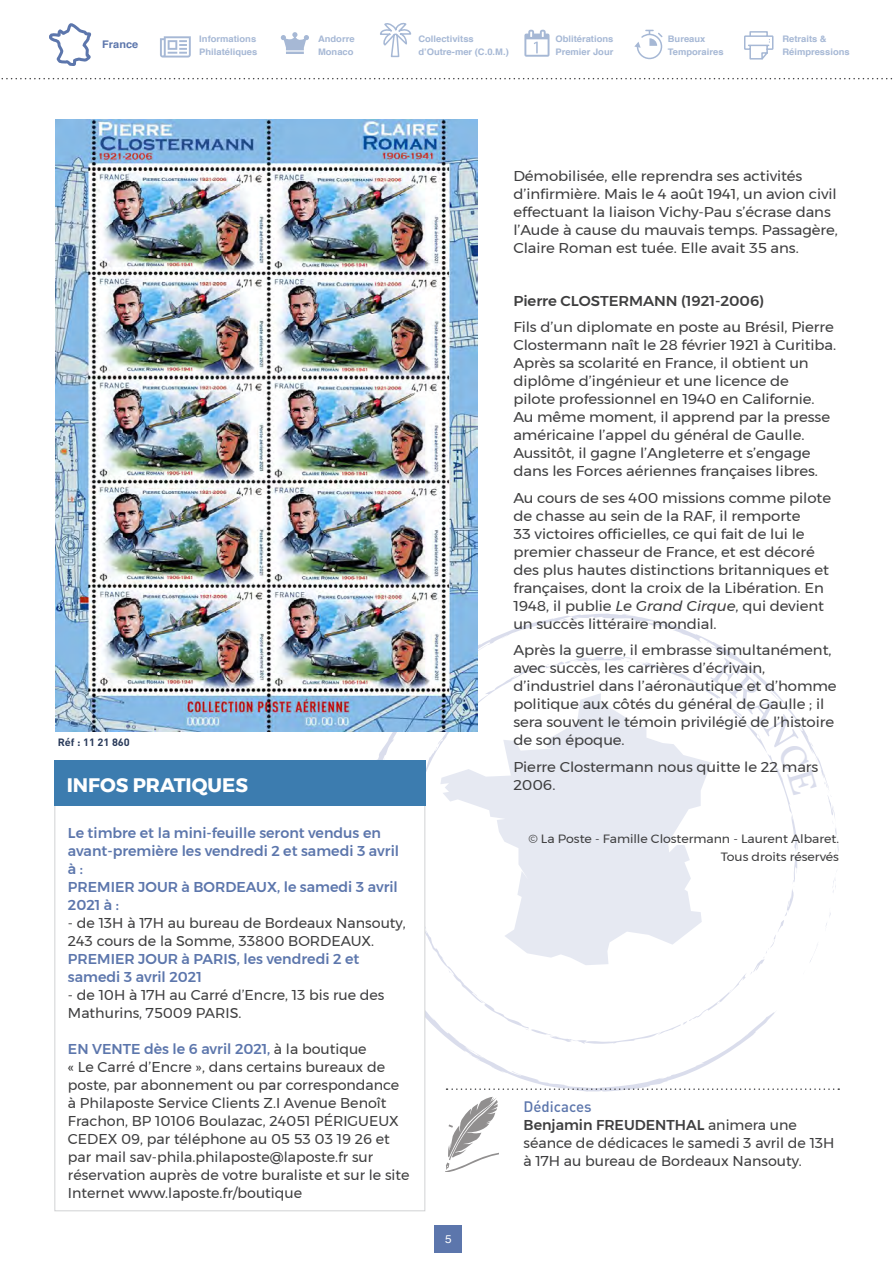
<style>
.page{position:relative;width:893px;height:1263px;background:#fff}
.page>*{position:absolute;margin:0;border:0;box-sizing:border-box;transform-origin:0 0}
.t1{font:700 19.5px "Montserrat";color:#fff}
.t2{font:500 15px "DIN";color:#5c76ac}
.t3{font:14.25px/18px "Montserrat";letter-spacing:-.005em;color:#3e3e3f;scale:1.04 1}
.t4{font:14.25px/18px "Montserrat";letter-spacing:-.005em;color:#3e3e3f}
.t5{font:500 14.25px/18px "Montserrat";color:#5c76ac}
.t6{font:500 14.25px "Montserrat";letter-spacing:-.005em;color:#3e3e3f;scale:1.04 1}
.t7{font:12px/18px "Montserrat";letter-spacing:-.005em;color:#3e3e3f;text-align:right;scale:1.04 1}
.t8{font:11.25px "Helvetica";color:#fff;scale:1.04 1}
.t9{font:700 10.5px "DIN";color:#283959;scale:1.04 1}
.t10{font:700 10.5px "Helvetica";color:#5c76ac;scale:1.04 1}
.t11{font:700 9px/13px "Helvetica";color:#a6b8d5;scale:1.04 1}
.s1{font-weight:500;color:#5c76ac}
.s2{font-style:italic}
.s3{font-weight:500}
</style>
<div class="page">
<div style="left:435px;top:1225px;width:27px;height:27px;background:#5c76ac"></div>
<svg style="left:1px;top:22px;width:892px;height:235px"></svg>
<svg style="left:377px;top:613px;width:363px;height:479px"></svg>
<svg style="left:707px;top:642px;width:7px;height:7px"></svg>
<svg style="left:623px;top:613px;width:12px;height:8px"></svg>
<svg style="left:446px;top:1097px;width:52px;height:74px"></svg>
<svg style="left:446px;top:1088px;width:393px;height:2px"></svg>
<div style="left:55px;top:772px;width:370px;height:439px;background:#fff"></div>
<div style="left:54px;top:760px;width:371px;height:46px;background:#3c7caf"></div>
<img style="left:56px;top:119px;width:422px;height:613px">
<svg style="left:406px;top:656px;width:433px;height:388px"></svg>
<p class="t11" style="left:555px;top:32px;width:57px">Oblitérations<br>Premier Jour</p>
<p class="t11" style="left:782px;top:32px;width:66px">Retraits &amp;<br>Réimpressions</p>
<p class="t11" style="left:199px;top:32px;width:57px">Informations<br>Philatéliques</p>
<p class="t11" style="left:418px;top:32px;width:88px">Collectivitss d’Outre-mer (C.0.M.)</p>
<p class="t10" style="left:102px;top:36px;width:36px">France</p>
<p class="t11" style="left:668px;top:32px;width:55px">Bureaux<br>Temporaires</p>
<p class="t11" style="left:318px;top:32px;width:37px">Andorre<br>Monaco</p>
<p class="t9" style="left:58px;top:735px;width:71px">Réf : 11 21 860</p>
<h1 class="t1" style="left:67px;top:770px;width:183px">INFOS PRATIQUES</h1>
<p class="t5" style="left:68px;top:823px;width:333px">Le timbre et la mini-feuille seront vendus en avant-première les vendredi 2 et samedi 3 avril à :<br>PREMIER JOUR à BORDEAUX, le samedi 3 avril<br>2021 à :</p>
<p class="t4" style="left:68px;top:913px;width:339px">- de 13H à 17H au bureau de Bordeaux Nansouty,<br>243 cours de la Somme, 33800 BORDEAUX.</p>
<p class="t5" style="left:68px;top:949px;width:293px">PREMIER JOUR à PARIS, les vendredi 2 et samedi 3 avril 2021</p>
<p class="t4" style="left:68px;top:985px;width:318px">- de 10H à 17H au Carré d’Encre, 13 bis rue des<br>Mathurins, 75009 PARIS.</p>
<p class="t4" style="left:68px;top:1039px;width:343px"><span class="s1">EN VENTE dès le 6 avril 2021,</span> à la boutique<br>« Le Carré d’Encre », dans certains bureaux de poste, par abonnement ou par correspondance à Philaposte Service Clients Z.I Avenue Benoît Frachon, BP 10106 Boulazac, 24051 PÉRIGUEUX CEDEX 09, par téléphone au 05 53 03 19 26 et par mail sav-phila.philaposte@laposte.fr sur réservation auprès de votre buraliste et sur le site Internet www.laposte.fr/boutique</p>
<p class="t8" style="left:445px;top:1230px;width:8px">5</p>
<p class="t3" style="left:513px;top:166px;width:313px">Démobilisée, elle reprendra ses activités d’infirmière. Mais le 4 août 1941, un avion civil effectuant la liaison Vichy-Pau s’écrase dans l’Aude à cause du mauvais temps. Passagère, Claire Roman est tuée. Elle avait 35 ans.</p>
<p class="t6" style="left:513px;top:289px;width:243px">Pierre CLOSTERMANN (1921-2006)</p>
<p class="t3" style="left:513px;top:318px;width:312px">Fils d’un diplomate en poste au Brésil, Pierre Clostermann naît le 28 février 1921 à Curitiba.<br>Après sa scolarité en France, il obtient un diplôme d’ingénieur et une licence de<br>pilote professionnel en 1940 en Californie.<br>Au même moment, il apprend par la presse américaine l’appel du général de Gaulle.<br>Aussitôt, il gagne l’Angleterre et s’engage dans les Forces aériennes françaises libres.</p>
<p class="t3" style="left:513px;top:488px;width:307px">Au cours de ses 400 missions comme pilote de chasse au sein de la RAF, il remporte<br>33 victoires officielles, ce qui fait de lui le premier chasseur de France, et est décoré des plus hautes distinctions britanniques et françaises, dont la croix de la Libération. En 1948, il publie <span class="s2">Le Grand Cirque</span>, qui devient un succès littéraire mondial.</p>
<p class="t3" style="left:513px;top:641px;width:312px">Après la guerre, il embrasse simultanément, avec succès, les carrières d’écrivain, d’industriel dans l’aéronautique et d’homme politique aux côtés du général de Gaulle ; il sera souvent le témoin privilégié de l’histoire de son époque.</p>
<p class="t3" style="left:513px;top:757px;width:295px">Pierre Clostermann nous quitte le 22 mars<br>2006.</p>
<p class="t7" style="left:528px;top:829px;width:300px">© La Poste - Famille Clostermann - Laurent Albaret.<br>Tous droits réservés</p>
<p class="t2" style="left:524px;top:1097px;width:70px">Dédicaces</p>
<p class="t4" style="left:524px;top:1116px;width:313px"><span class="s3">Benjamin FREUDENTHAL</span> animera une séance de dédicaces le samedi 3 avril de 13H à 17H au bureau de Bordeaux Nansouty.</p>
</div>
